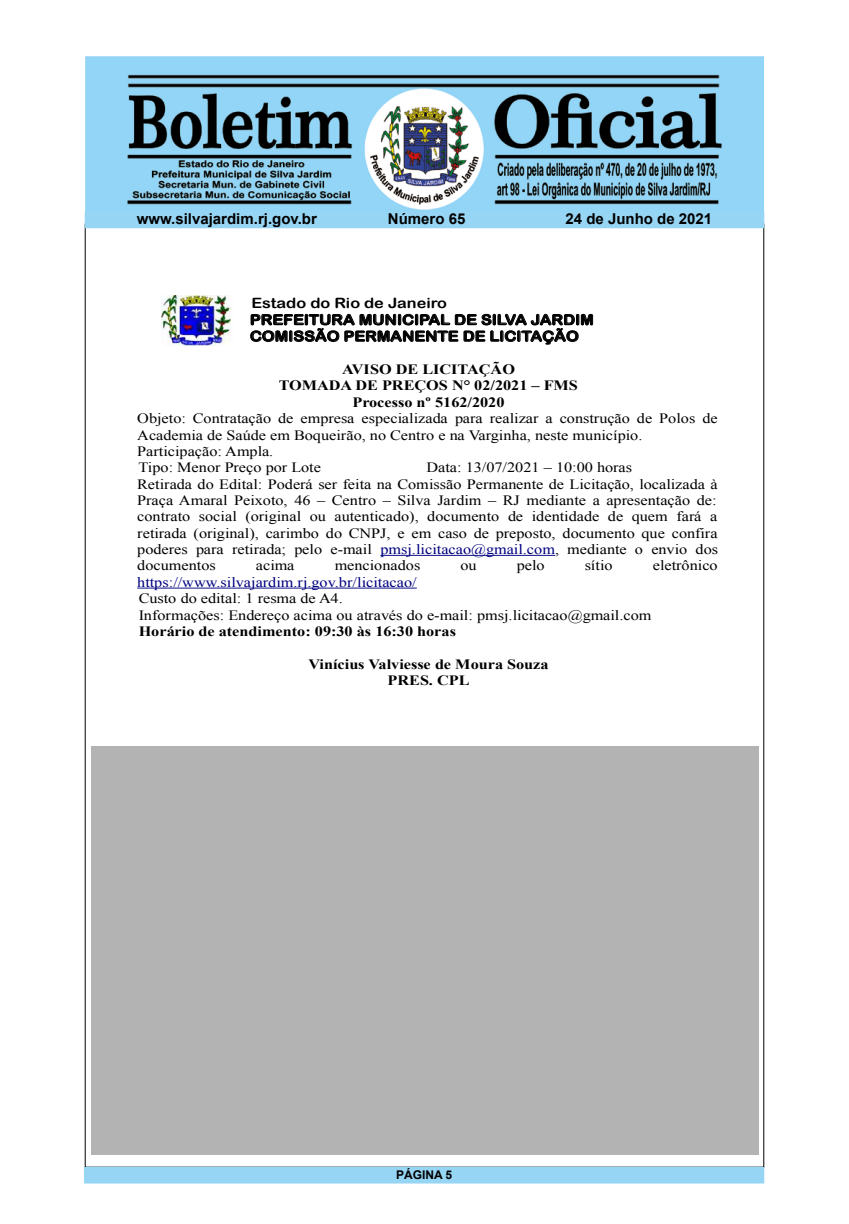
<style>
.page{position:relative;width:849px;height:1224px;background:#fff}
.page>*{position:absolute;margin:0;border:0;box-sizing:border-box;transform-origin:0 0}
.t1{font:700 15px "Arial";color:#000}
.t2{font:14.2px/16.4px "Times New Roman";color:#000;scale:1.14 1}
.t3{font:700 14.2px/16.4px "Times New Roman";color:#000;text-align:center;scale:1.14 1}
.t4{font:14.2px/16.5px "Arial Rounded MT Bold";color:#000;scale:1.14 1}
.t5{font:14.2px "Times New Roman";color:#000080;scale:1.14 1}
.t6{font:700 12px "Arial";color:#000}
.s1{color:#000080}
</style>
<div class="page">
<img style="left:85px;top:57px;width:679px;height:155px">
<div style="left:84px;top:1167px;width:680px;height:16px;background:#96d5f4"></div>
<div style="left:85px;top:212px;width:679px;height:16px;background:#96d5f4"></div>
<img style="left:162px;top:296px;width:69px;height:50px">
<hr style="left:380px;top:555px;width:175px;height:1px;background:#000080">
<hr style="left:137px;top:588px;width:280px;height:1px;background:#000080">
<div style="left:91px;top:746px;width:667px;height:408px;background:#b3b3b3"></div>
<p class="t1" style="left:137px;top:209px;width:182px">www.silvajardim.rj.gov.br</p>
<p class="t1" style="left:388px;top:209px;width:79px">Número 65</p>
<p class="t1" style="left:565px;top:209px;width:148px">24 de Junho de 2021</p>
<p class="t4" style="left:250px;top:295px;width:303px">Estado do Rio de Janeiro<br>PREFEITURA MUNICIPAL DE SILVA JARDIM<br>COMISSÃO PERMANENTE DE LICITAÇÃO</p>
<p class="t3" style="left:279px;top:361px;width:264px">AVISO DE LICITAÇÃO<br>TOMADA DE PREÇOS N° 02/2021 – FMS<br>Processo nº 5162/2020</p>
<p class="t2" style="left:137px;top:412px;width:510px">Objeto: Contratação de empresa especializada para realizar a construção de Polos de Academia de Saúde em Boqueirão, no Centro e na Varginha, neste município.<br>Participação: Ampla.<br>Tipo: Menor Preço por Lote</p>
<p class="t2" style="left:137px;top:461px;width:511px;text-indent:289px">Data: 13/07/2021 – 10:00 horas<br>Retirada do Edital: Poderá ser feita na Comissão Permanente de Licitação, localizada à Praça Amaral Peixoto, 46 – Centro – Silva Jardim – RJ mediante a apresentação de: contrato social (original ou autenticado), documento de identidade de quem fará a retirada (original), carimbo do CNPJ, e em caso de preposto, documento que confira poderes para retirada; pelo e-mail <span class="s1">pmsj.licitacao@gmail.com</span>, mediante o envio dos documentos</p>
<p class="t2" style="left:256px;top:559px;width:35px">acima</p>
<p class="t2" style="left:335px;top:559px;width:77px">mencionados</p>
<p class="t2" style="left:460px;top:559px;width:16px">ou</p>
<p class="t2" style="left:517px;top:559px;width:26px">pelo</p>
<p class="t2" style="left:584px;top:559px;width:26px">sítio</p>
<p class="t2" style="left:653px;top:559px;width:58px">eletrônico</p>
<p class="t5" style="left:137px;top:577px;width:247px">https://www.silvajardim.rj.gov.br/licitacao/</p>
<p class="t2" style="left:139px;top:592px;width:451px">Custo do edital: 1 resma de A4.<br>Informações: Endereço acima ou através do e-mail: pmsj.licitacao@gmail.com</p>
<p class="t3" style="left:139px;top:623px;width:280px">Horário de atendimento: 09:30 às 16:30 horas</p>
<p class="t3" style="left:308px;top:656px;width:212px">Vinícius Valviesse de Moura Souza<br>PRES. CPL</p>
<p class="t6" style="left:396px;top:1167px;width:58px">PÁGINA 5</p>
</div>
